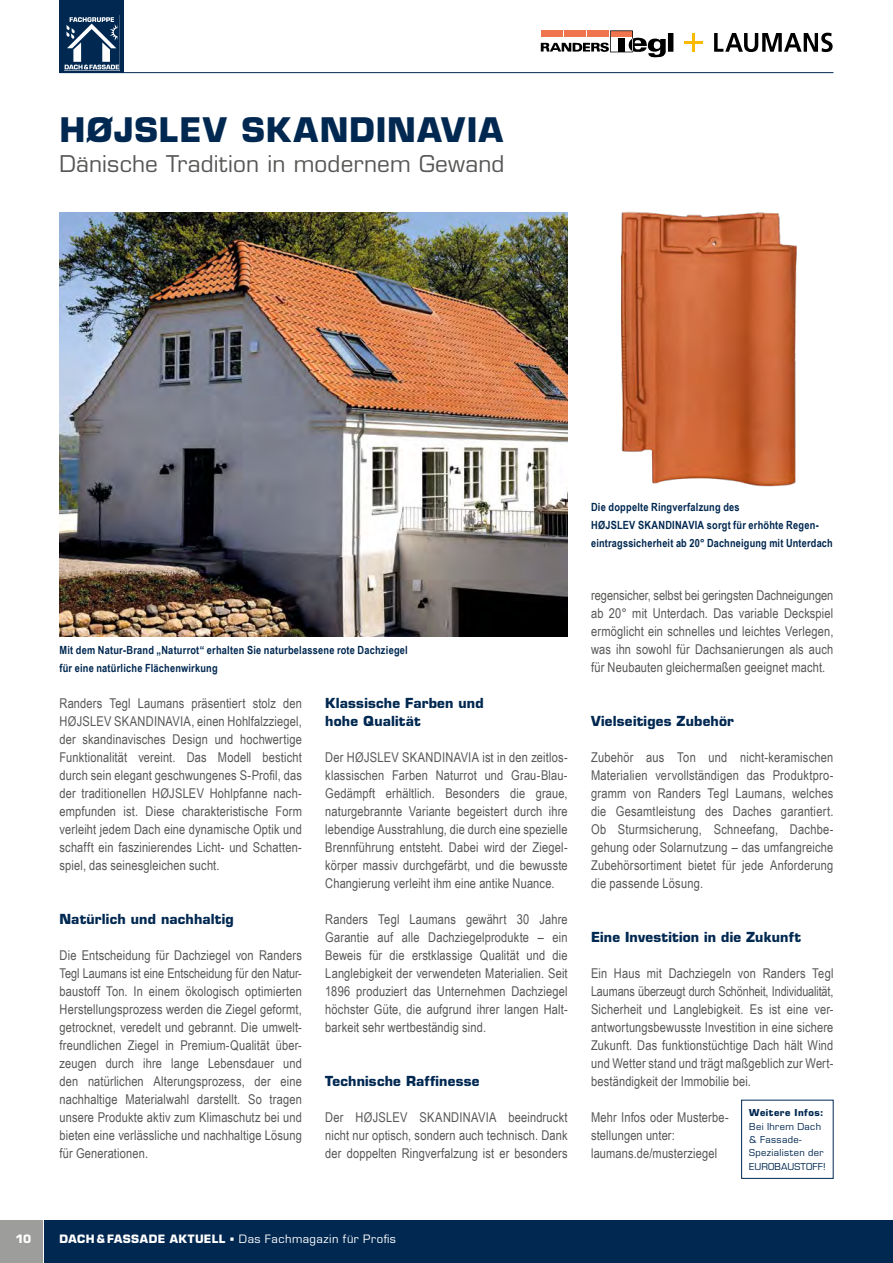
<style>
.page{position:relative;width:893px;height:1263px;background:#fff}
.page>*{position:absolute;margin:0;border:0;box-sizing:border-box;transform-origin:0 0}
.t1{font:700 33px "Eurostile LT Std";letter-spacing:.04em;color:#002851}
.t2{font:22.5px "Eurostile LT Std";letter-spacing:.01em;color:#575756}
.t3{font:13.5px/18px "Arial Narrow";letter-spacing:.01em;color:#575756;text-align:justify}
.t4{font:700 13.5px/18px "Eurostile LT Std";letter-spacing:.015em;color:#002851}
.t5{font:700 11.25px/18px "Arial Narrow";letter-spacing:.02em;color:#002851}
.t6{font:11.25px "Eurostile LT Std";letter-spacing:.04em;color:#fff}
.t7{font:700 11.25px "Eurostile LT Std";color:#fff}
.t8{font:9.3px/13.4px "Eurostile LT Std";letter-spacing:.035em;color:#002851}
.t9{font:700 9.3px "Eurostile LT Std";letter-spacing:.06em;color:#002851}
.s1{font-weight:700}
.s2{font-family:"Minion Pro"}
</style>
<div class="page">
<div style="left:44px;top:1220px;width:849px;height:43px;background:#002851"></div>
<div style="left:0;top:1220px;width:43px;height:43px;background:#9d9d9c"></div>
<div style="left:60px;top:0;width:64px;height:73px;background:#002851"></div>
<hr style="left:60px;top:72px;width:773px;height:1px;background:#002851">
<svg style="left:64px;top:17px;width:55px;height:53px"></svg>
<img style="left:620px;top:211px;width:177px;height:276px">
<img style="left:60px;top:213px;width:508px;height:423px">
<div style="left:668px;top:33px;width:5px;height:19px;background:#000"></div>
<svg style="left:541px;top:30px;width:125px;height:27px"></svg>
<svg style="left:714px;top:33px;width:119px;height:19px"></svg>
<svg style="left:684px;top:33px;width:19px;height:19px"></svg>
<div style="left:741px;top:1100px;width:92px;height:79px;background:#fff;border:1px solid #002851"></div>
<h1 class="t1" style="left:60px;top:109px;width:445px">HØJSLEV SKANDINAVIA</h1>
<h2 class="t2" style="left:60px;top:150px;width:446px">Dänische Tradition in modernem Gewand</h2>
<p class="t5" style="left:60px;top:641px;width:350px">Mit dem Natur-Brand „Naturrot“ erhalten Sie naturbelassene rote Dachziegel für eine natürliche Flächenwirkung</p>
<p class="t3" style="left:60px;top:694px;width:244px">Randers Tegl Laumans präsentiert stolz den HØJSLEV SKANDINAVIA, einen Hohlfalzziegel, der skandinavisches Design und hochwertige Funktionalität vereint. Das Modell besticht durch sein elegant geschwungenes S-Profil, das der traditionellen HØJSLEV Hohlpfanne nach&shy;empfunden ist. Diese charakteristische Form verleiht jedem Dach eine dynamische Optik und schafft ein faszinierendes Licht- und Schatten&shy;spiel, das seinesgleichen sucht.</p>
<p class="t4" style="left:60px;top:910px;width:176px">Natürlich und nachhaltig</p>
<p class="t3" style="left:60px;top:946px;width:244px">Die Entscheidung für Dachziegel von Randers Tegl Laumans ist eine Entscheidung für den Natur&shy;baustoff Ton. In einem ökologisch optimierten Herstellungsprozess werden die Ziegel geformt, getrocknet, veredelt und gebrannt. Die umwelt&shy;freundlichen Ziegel in Premium-Qualität über&shy;zeugen durch ihre lange Lebensdauer und den natürlichen Alterungsprozess, der eine nachhaltige Materialwahl darstellt. So tragen unsere Produkte aktiv zum Klimaschutz bei und bieten eine verlässliche und nachhaltige Lösung für Generationen.</p>
<p class="t4" style="left:325px;top:694px;width:160px">Klassische Farben und hohe Qualität</p>
<p class="t3" style="left:325px;top:748px;width:244px">Der HØJSLEV SKANDINAVIA ist in den zeitlos&shy;klassischen Farben Naturrot und Grau-Blau-Gedämpft erhältlich. Besonders die graue, naturgebrannte Variante begeistert durch ihre lebendige Ausstrahlung, die durch eine spezielle Brennführung entsteht. Dabei wird der Ziegel&shy;körper massiv durchgefärbt, und die bewusste Changierung verleiht ihm eine antike Nuance.</p>
<p class="t3" style="left:325px;top:910px;width:244px">Randers Tegl Laumans gewährt 30 Jahre Garantie auf alle Dachziegelprodukte – ein Beweis für die erstklassige Qualität und die Langlebigkeit der verwendeten Materialien. Seit 1896 produziert das Unternehmen Dachziegel höchster Güte, die aufgrund ihrer langen Halt&shy;barkeit sehr wertbeständig sind.</p>
<p class="t4" style="left:325px;top:1072px;width:156px">Technische Raffinesse</p>
<p class="t3" style="left:325px;top:1108px;width:244px">Der HØJSLEV SKANDINAVIA beeindruckt nicht nur optisch, sondern auch technisch. Dank der doppelten Ringverfalzung ist er besonders</p>
<p class="t5" style="left:591px;top:497px;width:243px">Die doppelte Ringverfalzung des<br>HØJSLEV SKANDINAVIA sorgt für erhöhte Regen&shy;eintragssicherheit ab 20° Dachneigung mit Unterdach</p>
<p class="t3" style="left:591px;top:586px;width:244px">regensicher, selbst bei geringsten Dachneigungen ab 20° mit Unterdach. Das variable Deckspiel ermöglicht ein schnelles und leichtes Verlegen, was ihn sowohl für Dachsanierungen als auch für Neubauten gleichermaßen geeignet macht.</p>
<p class="t4" style="left:591px;top:712px;width:144px">Vielseitiges Zubehör</p>
<p class="t3" style="left:591px;top:748px;width:244px">Zubehör aus Ton und nicht-keramischen Materialien vervollständigen das Produktpro&shy;gramm von Randers Tegl Laumans, welches die Gesamtleistung des Daches garantiert.<br>Ob Sturmsicherung, Schneefang, Dachbe&shy;gehung oder Solarnutzung – das umfangreiche Zubehörsortiment bietet für jede Anforderung die passende Lösung.</p>
<p class="t4" style="left:591px;top:928px;width:211px">Eine Investition in die Zukunft</p>
<p class="t3" style="left:591px;top:964px;width:244px">Ein Haus mit Dachziegeln von Randers Tegl Laumans überzeugt durch Schönheit, Individualität, Sicherheit und Langlebigkeit. Es ist eine ver&shy;antwortungsbewusste Investition in eine sichere Zukunft. Das funktionstüchtige Dach hält Wind und Wetter stand und trägt maßgeblich zur Wert&shy;beständigkeit der Immobilie bei.</p>
<p class="t3" style="left:591px;top:1108px;width:139px;text-align:left">Mehr Infos oder Musterbe&shy;stellungen unter: laumans.de/musterziegel</p>
<p class="t9" style="left:749px;top:1107px;width:76px">Weitere Infos:</p>
<p class="t8" style="left:749px;top:1120px;width:78px">Bei Ihrem Dach &amp; Fassade-<br>Spezialisten der<br>EUROBAUSTOFF!</p>
<p class="t7" style="left:15px;top:1232px;width:17px">10</p>
<p class="t6" style="left:60px;top:1232px;width:338px"><span class="s1">DACH &amp; FASSADE AKTUELL</span> <span class="s2">■</span> Das Fachmagazin für Profis</p>
</div>
